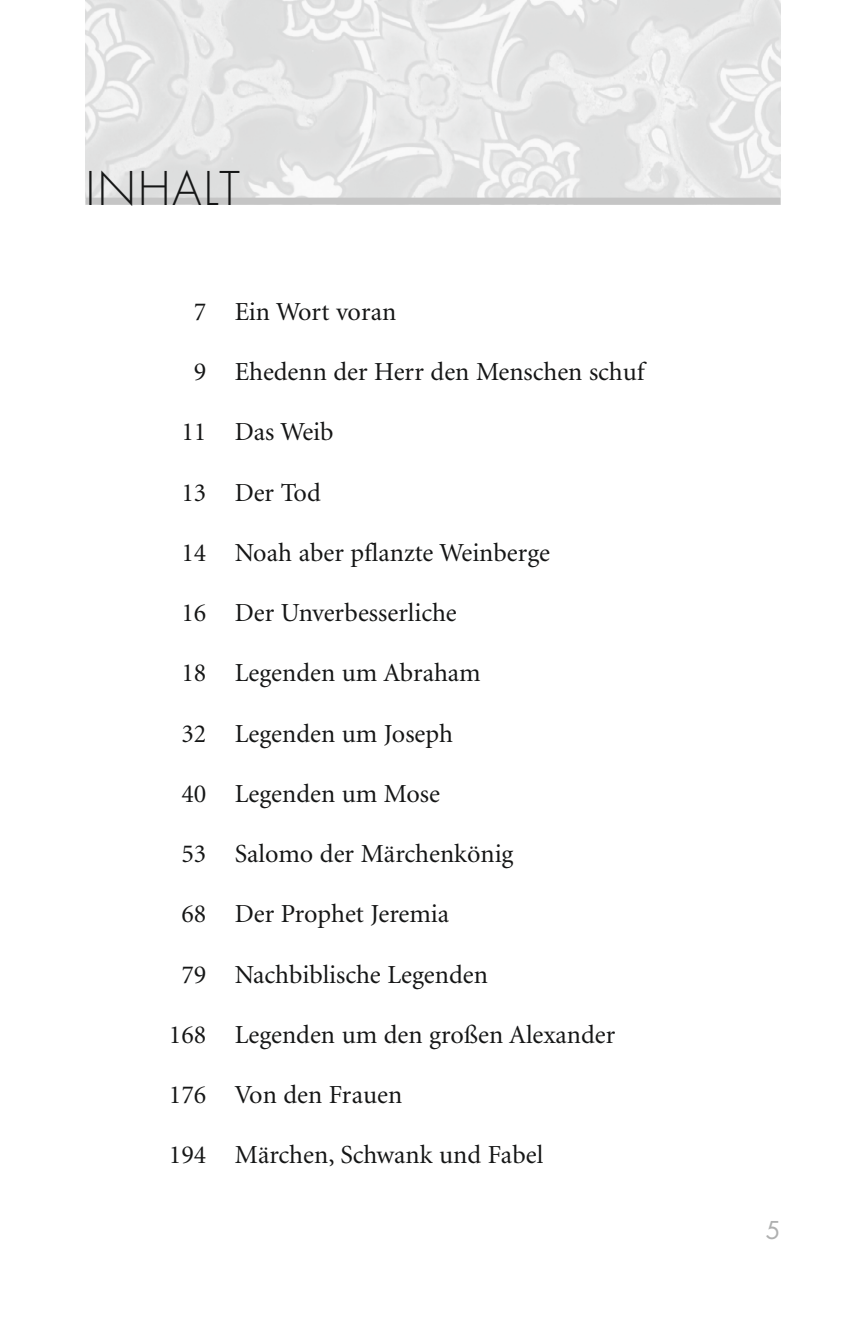
<style>
.page{position:relative;width:867px;height:1322px;background:#fff}
.page>*{position:absolute;margin:0;border:0;box-sizing:border-box;transform-origin:0 0}
.t1{font:300 45.25px "Futura LT";letter-spacing:.05em;color:#151616}
.t2{font:26px "Minion LT";color:#151616}
.t3{font:24px "Futura LT";color:#afb0b0}
</style>
<div class="page">
<img style="left:86px;top:0;width:694px;height:198px">
<div style="left:86px;top:198px;width:694px;height:7px;background:#c5c5c5"></div>
<h1 class="t1" style="left:86px;top:167px;width:155px">INHALT</h1>
<p class="t2" style="left:194px;top:301px;width:204px">7 Ein Wort voran</p>
<p class="t2" style="left:194px;top:362px;width:452px">9 Ehedenn der Herr den Menschen schuf</p>
<p class="t2" style="left:181px;top:422px;width:154px">11 Das Weib</p>
<p class="t2" style="left:181px;top:482px;width:141px">13 Der Tod</p>
<p class="t2" style="left:181px;top:542px;width:370px">14 Noah aber pflanzte Weinberge</p>
<p class="t2" style="left:181px;top:603px;width:277px">16 Der Unverbesserliche</p>
<p class="t2" style="left:181px;top:663px;width:301px">18 Legenden um Abraham</p>
<p class="t2" style="left:181px;top:723px;width:273px">32 Legenden um Joseph</p>
<p class="t2" style="left:181px;top:783px;width:260px">40 Legenden um Mose</p>
<p class="t2" style="left:181px;top:844px;width:334px">53 Salomo der Märchenkönig</p>
<p class="t2" style="left:181px;top:904px;width:269px">68 Der Prophet Jeremia</p>
<p class="t2" style="left:181px;top:964px;width:308px">79 Nachbiblische Legenden</p>
<p class="t2" style="left:169px;top:1024px;width:448px">168 Legenden um den großen Alexander</p>
<p class="t2" style="left:169px;top:1084px;width:235px">176 Von den Frauen</p>
<p class="t2" style="left:169px;top:1145px;width:376px">194 Märchen, Schwank und Fabel</p>
<p class="t3" style="left:766px;top:1220px;width:16px">5</p>
</div>
